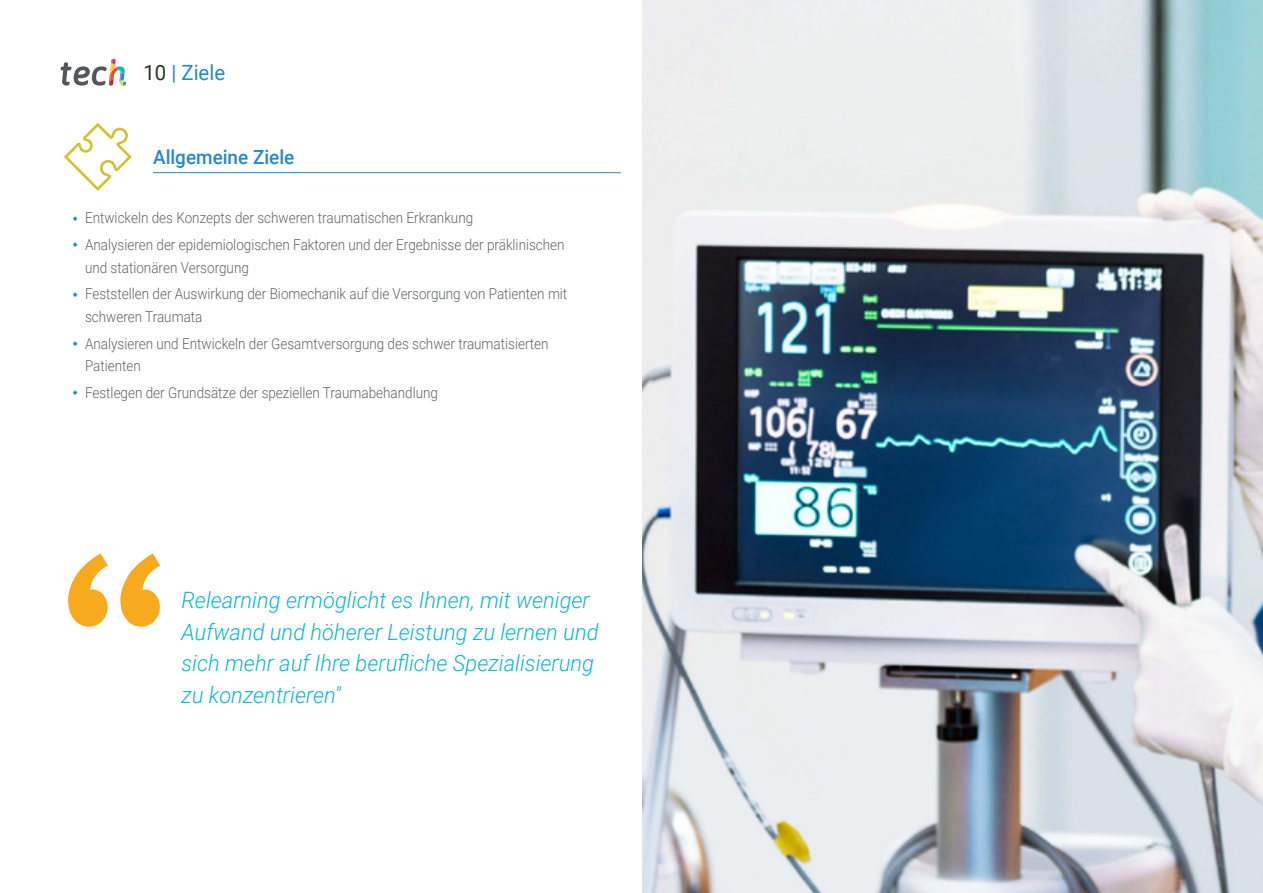
<style>
.page{position:relative;width:1263px;height:893px;background:#fff}
.page>*{position:absolute;margin:0;border:0;box-sizing:border-box;transform-origin:0 0}
.t1{font:italic 300 22.5px/31.5px "Roboto";color:#0fb6cf}
.t2{font:21px "Roboto";color:#2488c9}
.t3{font:500 19.5px "Roboto";color:#2488c9}
.t4{font:300 15px/26.7px "Roboto";color:#61646a;scale:.9 1}
.s1{color:#312e20}
</style>
<div class="page">
<hr style="left:153px;top:172px;width:468px;height:1px;background:#2488c9">
<svg style="left:64px;top:123px;width:68px;height:68px"></svg>
<img style="left:642px;top:0;width:621px;height:893px">
<svg style="left:68px;top:553px;width:92px;height:74px"></svg>
<svg style="left:61px;top:59px;width:65px;height:27px"></svg>
<h2 class="t2" style="left:144px;top:57px;width:83px"><span class="s1">10</span> | Ziele</h2>
<h3 class="t3" style="left:153px;top:144px;width:143px">Allgemeine Ziele</h3>
<p class="t4" style="left:85px;top:204px;width:534px">Entwickeln des Konzepts der schweren traumatischen Erkrankung<br>Analysieren der epidemiologischen Faktoren und der Ergebnisse der präklinischen</p>
<p class="t4" style="left:85px;top:253px;width:537px">und stationären Versorgung<br>Feststellen der Auswirkung der Biomechanik auf die Versorgung von Patienten mit</p>
<p class="t4" style="left:85px;top:303px;width:517px">schweren Traumata<br>Analysieren und Entwickeln der Gesamtversorgung des schwer traumatisierten</p>
<p class="t4" style="left:85px;top:352px;width:394px">Patienten<br>Festlegen der Grundsätze der speziellen Traumabehandlung</p>
<h1 class="t1" style="left:181px;top:583px;width:419px">Relearning ermöglicht es Ihnen, mit weniger Aufwand und höherer Leistung zu lernen und sich mehr auf Ihre berufliche Spezialisierung zu konzentrieren"</h1>
</div>
